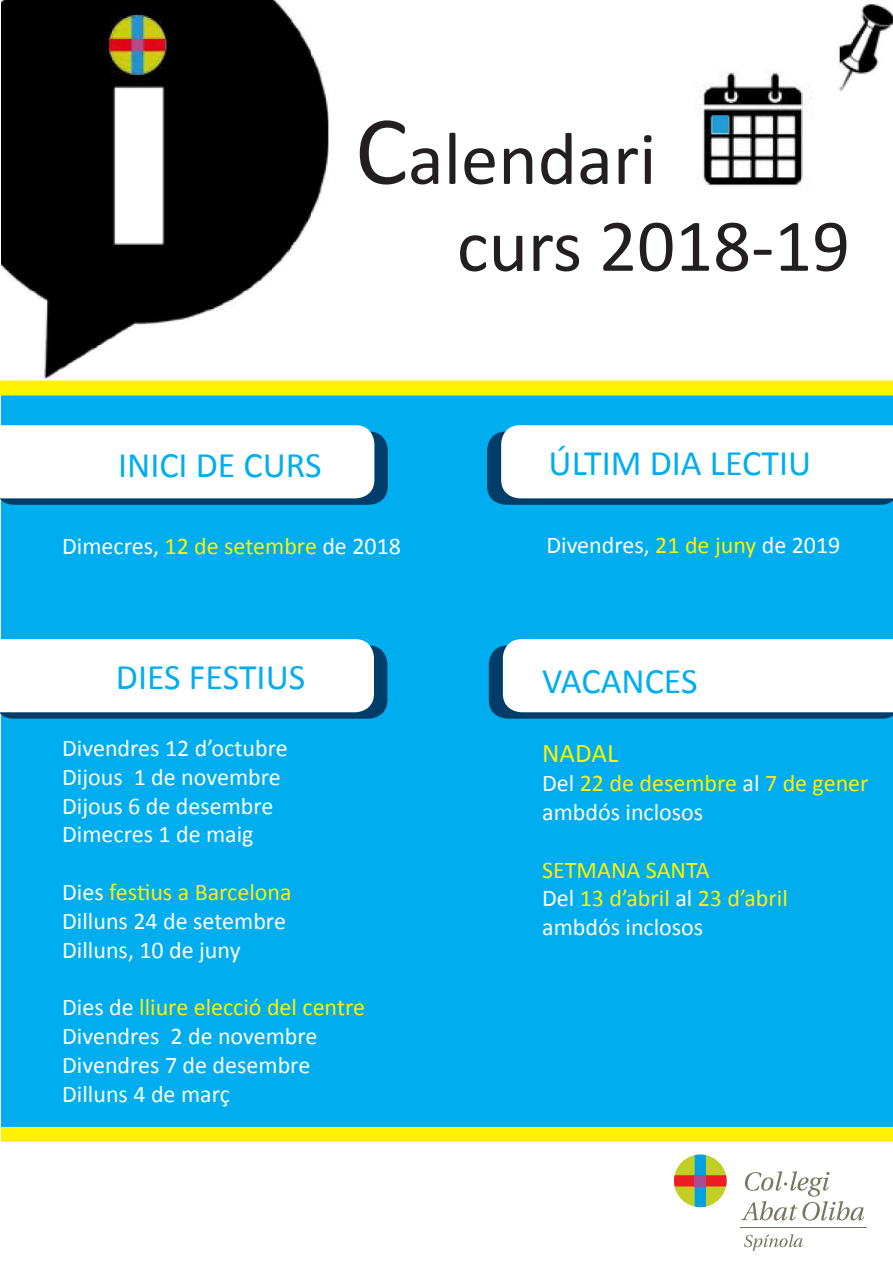
<style>
.page{position:relative;width:893px;height:1263px;background:#fff}
.page>*{position:absolute;margin:0;border:0;box-sizing:border-box;transform-origin:0 0}
.t1{font:75px "Calibri";color:#231f20}
.t2{font:36px "Calibri";color:#00aeef}
.t3{font:27px "Calibri";color:#fff101}
.t4{font:24px "Calibri";color:#fff}
.t5{font:24px/28.8px "Calibri";color:#fff101}
.s1{font-size:99px}
.s2{color:#fff101}
.s3{color:#fff}
</style>
<div class="page">
<img style="left:1px;top:0;width:892px;height:381px">
<div style="left:1px;top:395px;width:892px;height:732px;background:#00aeef"></div>
<div style="left:542px;top:198px;width:325px;height:153px;background:#fff"></div>
<div style="left:355px;top:71px;width:325px;height:280px;background:#fff"></div>
<div style="left:1px;top:1127px;width:892px;height:15px;background:#fff101"></div>
<div style="left:1px;top:381px;width:891px;height:14px;background:#fff101"></div>
<svg style="left:0;top:425px;width:388px;height:80px"></svg>
<svg style="left:487px;top:425px;width:406px;height:80px"></svg>
<svg style="left:0;top:639px;width:387px;height:80px"></svg>
<svg style="left:489px;top:639px;width:404px;height:80px"></svg>
<svg style="left:674px;top:1154px;width:53px;height:53px"></svg>
<div style="left:695px;top:1175px;width:11px;height:11px;background:#ab4c92"></div>
<svg style="left:741px;top:1171px;width:123px;height:49px"></svg>
<hr style="left:740px;top:1227px;width:127px;height:1px;background:#787661">
<svg style="left:744px;top:1234px;width:59px;height:17px"></svg>
<p class="t1" style="left:355px;top:111px;width:303px"><span class="s1">C</span>alendari</p>
<p class="t1" style="left:457px;top:198px;width:395px">curs 2018-19</p>
<p class="t2" style="left:118px;top:442px;width:205px">INICI DE CURS</p>
<p class="t2" style="left:549px;top:441px;width:264px">ÚLTIM DIA LECTIU</p>
<p class="t4" style="left:62px;top:531px;width:340px">Dimecres, <span class="s2">12 de setembre</span> de 2018</p>
<p class="t4" style="left:546px;top:530px;width:296px">Divendres, <span class="s2">21 de juny</span> de 2019</p>
<p class="t2" style="left:116px;top:655px;width:191px">DIES FESTIUS</p>
<p class="t2" style="left:542px;top:658px;width:157px">VACANCES</p>
<p class="t4" style="left:62px;top:733px;width:227px">Divendres 12 d’octubre</p>
<p class="t4" style="left:62px;top:762px;width:220px">Dijous 1 de novembre</p>
<p class="t4" style="left:62px;top:790px;width:213px">Dijous 6 de desembre</p>
<p class="t4" style="left:62px;top:819px;width:193px">Dimecres 1 de maig</p>
<p class="t5" style="left:62px;top:878px;width:231px"><span class="s3">Dies</span> festius a Barcelona</p>
<p class="t4" style="left:62px;top:906px;width:225px">Dilluns 24 de setembre</p>
<p class="t4" style="left:62px;top:934px;width:180px">Dilluns, 10 de juny</p>
<p class="t5" style="left:62px;top:993px;width:304px"><span class="s3">Dies de</span> lliure elecció del centre</p>
<p class="t4" style="left:62px;top:1021px;width:257px">Divendres 2 de novembre</p>
<p class="t4" style="left:62px;top:1050px;width:250px">Divendres 7 de desembre</p>
<p class="t4" style="left:62px;top:1078px;width:169px">Dilluns 4 de març</p>
<p class="t3" style="left:542px;top:736px;width:78px">NADAL</p>
<p class="t5" style="left:542px;top:769px;width:328px"><span class="s3">Del</span> 22 de desembre <span class="s3">al</span> 7 de gener <span class="s3">ambdós inclosos</span></p>
<p class="t5" style="left:542px;top:855px;width:169px">SETMANA SANTA</p>
<p class="t5" style="left:542px;top:884px;width:247px"><span class="s3">Del</span> 13 d’abril <span class="s3">al</span> 23 d’abril</p>
<p class="t4" style="left:542px;top:912px;width:163px">ambdós inclosos</p>
</div>
